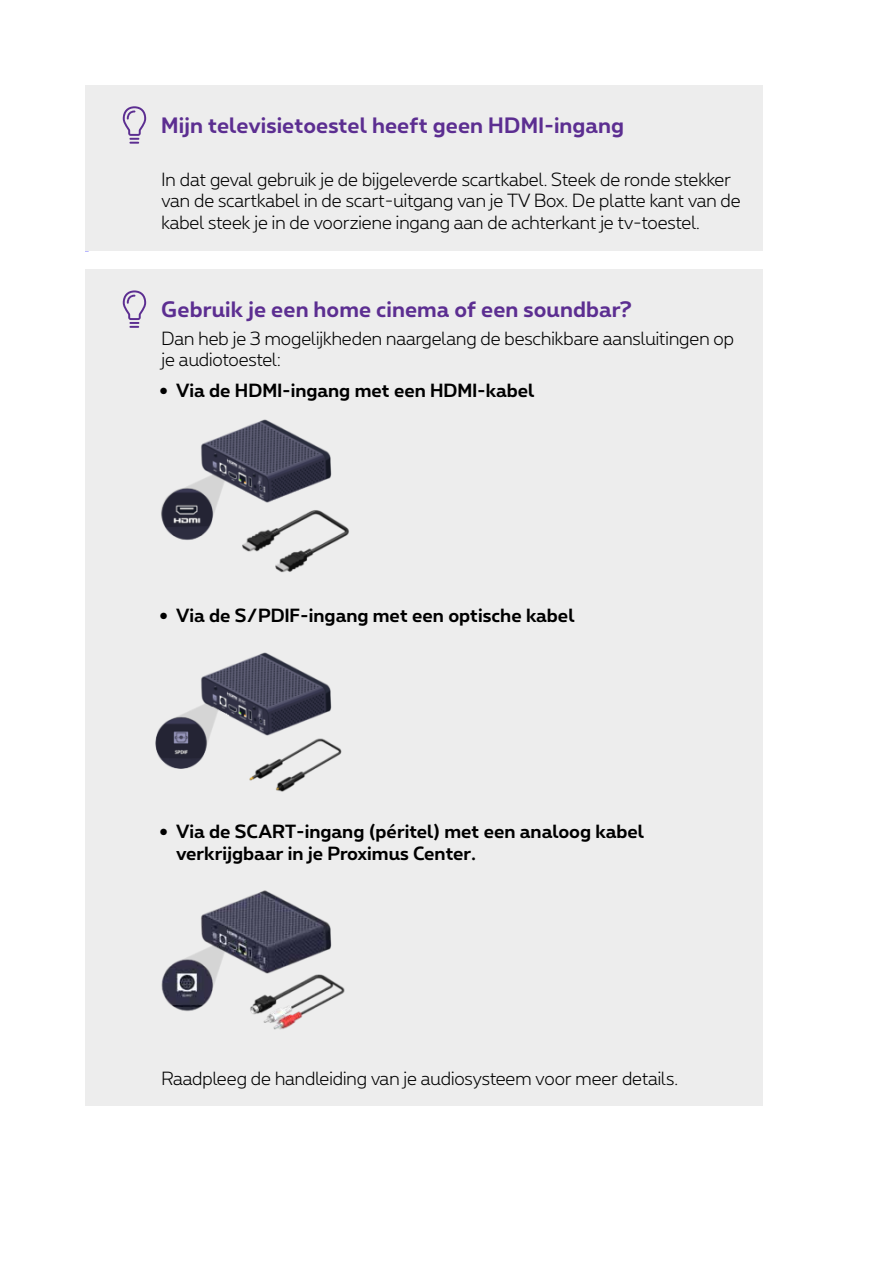
<style>
.page{position:relative;width:893px;height:1263px;background:#fff}
.page>*{position:absolute;margin:0;border:0;box-sizing:border-box;transform-origin:0 0}
.t1{font:700 21px "Proximus";letter-spacing:.005em;color:#5c2e91}
.t2{font:300 18px/21.6px "Proximus";color:#000}
.t3{font:700 18px/21.6px "Proximus";color:#000}
</style>
<div class="page">
<div style="left:85px;top:85px;width:677px;height:165px;background:#ededed"></div>
<svg style="left:123px;top:106px;width:23px;height:38px"></svg>
<div style="left:85px;top:269px;width:677px;height:837px;background:#ededed"></div>
<svg style="left:123px;top:290px;width:23px;height:38px"></svg>
<img style="left:161px;top:419px;width:188px;height:154px">
<img style="left:155px;top:652px;width:187px;height:140px">
<img style="left:161px;top:890px;width:184px;height:140px">
<p class="t1" style="left:161px;top:110px;width:464px">Mijn televisietoestel heeft geen HDMI-ingang</p>
<p class="t2" style="left:162px;top:167px;width:581px">In dat geval gebruik je de bijgeleverde scartkabel. Steek de ronde stekker van de scartkabel in de scart-uitgang van je TV Box. De platte kant van de kabel steek je in de voorziene ingang aan de achterkant je tv-toestel.</p>
<p class="t1" style="left:161px;top:294px;width:473px">Gebruik je een home cinema of een soundbar?</p>
<p class="t2" style="left:162px;top:326px;width:574px">Dan heb je 3 mogelijkheden naargelang de beschikbare aansluitingen op je audiotoestel:</p>
<p class="t3" style="left:160px;top:378px;width:376px">● Via de HDMI-ingang met een HDMI-kabel</p>
<p class="t3" style="left:160px;top:603px;width:416px">● Via de S/PDIF-ingang met een optische kabel</p>
<p class="t3" style="left:176px;top:819px;width:470px;text-indent:-16px">● Via de SCART-ingang (péritel) met een analoog kabel verkrijgbaar in je Proximus Center.</p>
<p class="t2" style="left:162px;top:1066px;width:518px">Raadpleeg de handleiding van je audiosysteem voor meer details.</p>
</div>
